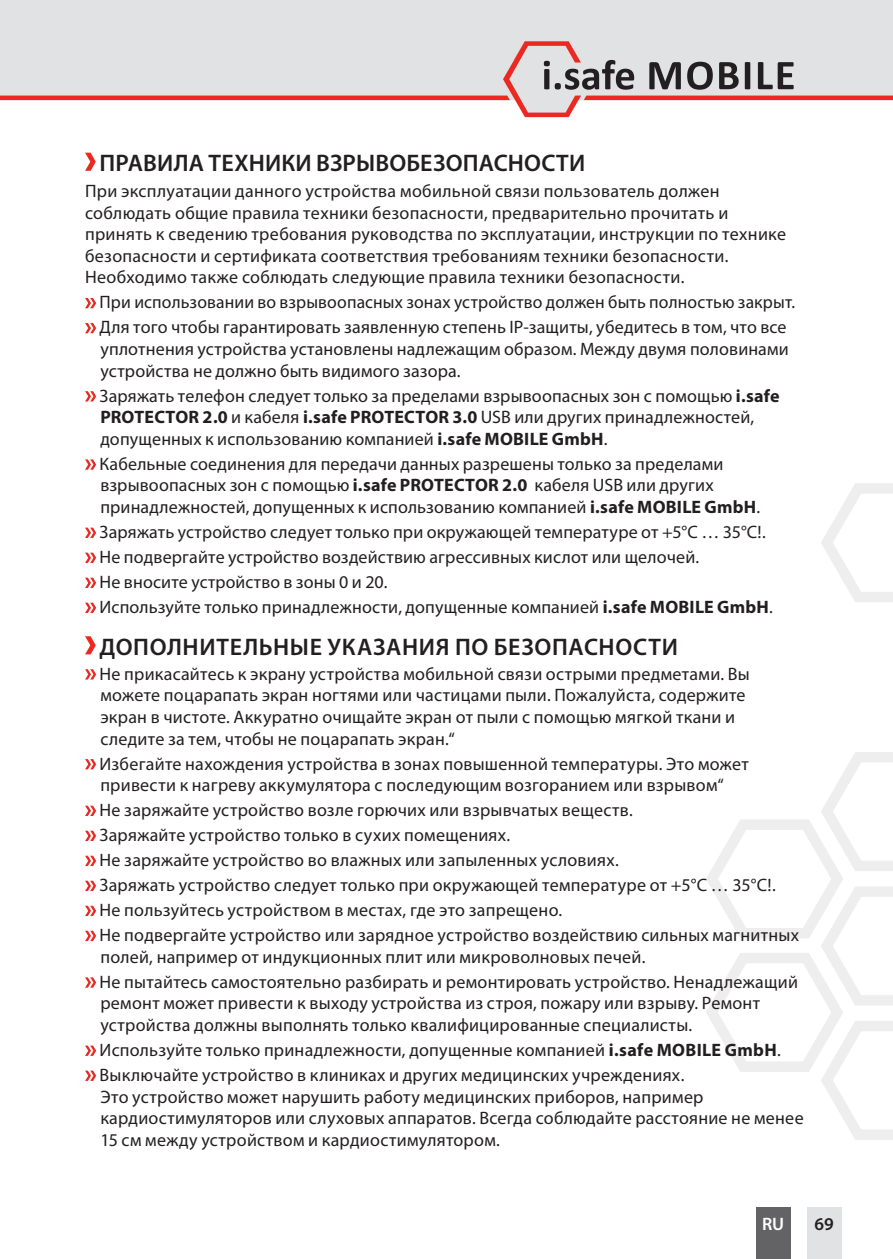
<style>
.page{position:relative;width:893px;height:1259px;background:#fff}
.page>*{position:absolute;margin:0;border:0;box-sizing:border-box;transform-origin:0 0}
.t1{font:600 24px "Myriad Pro";letter-spacing:.02em;color:#231f20}
.t2{font:18px/21.6px "Myriad Pro";letter-spacing:.015em;color:#231f20}
.t3{font:600 18px "Myriad Pro";color:#fff}
.t4{font:600 18px "Myriad Pro";color:#231f20}
.s1{font-weight:700}
</style>
<div class="page">
<svg style="left:821px;top:483px;width:72px;height:119px"></svg>
<svg style="left:706px;top:752px;width:187px;height:388px"></svg>
<div style="left:756px;top:1208px;width:34px;height:51px;background:#636366"></div>
<div style="left:807px;top:1208px;width:34px;height:51px;background:#e1e2e4"></div>
<div style="left:0;top:0;width:893px;height:41px;background:#e1e2e4"></div>
<svg style="left:0;top:41px;width:893px;height:76px"></svg>
<svg style="left:85px;top:153px;width:11px;height:18px"></svg>
<svg style="left:85px;top:298px;width:11px;height:10px"></svg>
<svg style="left:85px;top:323px;width:11px;height:10px"></svg>
<svg style="left:85px;top:391px;width:11px;height:10px"></svg>
<svg style="left:85px;top:459px;width:11px;height:11px"></svg>
<svg style="left:85px;top:527px;width:11px;height:11px"></svg>
<svg style="left:85px;top:552px;width:11px;height:11px"></svg>
<svg style="left:85px;top:577px;width:11px;height:11px"></svg>
<svg style="left:85px;top:602px;width:11px;height:11px"></svg>
<svg style="left:85px;top:636px;width:11px;height:18px"></svg>
<svg style="left:85px;top:669px;width:11px;height:10px"></svg>
<svg style="left:85px;top:759px;width:11px;height:10px"></svg>
<svg style="left:85px;top:805px;width:11px;height:11px"></svg>
<svg style="left:85px;top:830px;width:11px;height:11px"></svg>
<svg style="left:85px;top:855px;width:11px;height:11px"></svg>
<svg style="left:85px;top:880px;width:11px;height:11px"></svg>
<svg style="left:85px;top:905px;width:11px;height:11px"></svg>
<svg style="left:85px;top:930px;width:11px;height:11px"></svg>
<svg style="left:85px;top:977px;width:11px;height:10px"></svg>
<svg style="left:85px;top:1045px;width:11px;height:11px"></svg>
<svg style="left:85px;top:1070px;width:11px;height:11px"></svg>
<h1 class="t1" style="left:99px;top:148px;width:487px">ПРАВИЛА ТЕХНИКИ ВЗРЫВОБЕЗОПАСНОСТИ</h1>
<p class="t2" style="left:85px;top:180px;width:703px">При эксплуатации данного устройства мобильной связи пользователь должен соблюдать общие правила техники безопасности, предварительно прочитать и принять к сведению требования руководства по эксплуатации, инструкции по технике безопасности и сертификата соответствия требованиям техники безопасности.<br>Необходимо также соблюдать следующие правила техники безопасности.</p>
<p class="t2" style="left:100px;top:290px;width:695px;line-height:24.9px">При использовании во взрывоопасных зонах устройство должен быть полностью закрыт.<br>Для того чтобы гарантировать заявленную степень IP-защиты, убедитесь в том, что все</p>
<p class="t2" style="left:100px;top:338px;width:690px">уплотнения устройства установлены надлежащим образом. Между двумя половинами устройства не должно быть видимого зазора.</p>
<p class="t2" style="left:100px;top:384px;width:682px">Заряжать телефон следует только за пределами взрывоопасных зон с помощью <span class="s1">i.safe<br>PROTECTOR 2.0</span> и кабеля <span class="s1">i.safe PROTECTOR 3.0</span> USB или других принадлежностей, допущенных к использованию компанией <span class="s1">i.safe MOBILE GmbH</span>.</p>
<p class="t2" style="left:100px;top:453px;width:661px">Кабельные соединения для передачи данных разрешены только за пределами взрывоопасных зон с помощью <span class="s1">i.safe PROTECTOR 2.0</span> кабеля USB или других принадлежностей, допущенных к использованию компанией <span class="s1">i.safe MOBILE GmbH</span>.</p>
<p class="t2" style="left:100px;top:519px;width:673px;line-height:24.9px">Заряжать устройство следует только при окружающей температуре от +5°C … 35°C!.<br>Не подвергайте устройство воздействию агрессивных кислот или щелочей.<br>Не вносите устройство в зоны 0 и 20.<br>Используйте только принадлежности, допущенные компанией <span class="s1">i.safe MOBILE GmbH</span>.</p>
<h1 class="t1" style="left:99px;top:631px;width:580px">ДОПОЛНИТЕЛЬНЫЕ УКАЗАНИЯ ПО БЕЗОПАСНОСТИ</h1>
<p class="t2" style="left:100px;top:662px;width:652px">Не прикасайтесь к экрану устройства мобильной связи острыми предметами. Вы можете поцарапать экран ногтями или частицами пыли. Пожалуйста, содержите экран в чистоте. Аккуратно очищайте экран от пыли с помощью мягкой ткани и следите за тем, чтобы не поцарапать экран.“</p>
<p class="t2" style="left:100px;top:752px;width:651px">Избегайте нахождения устройства в зонах повышенной температуры. Это может привести к нагреву аккумулятора с последующим возгоранием или взрывом“</p>
<p class="t2" style="left:100px;top:797px;width:701px;line-height:24.9px">Не заряжайте устройство возле горючих или взрывчатых веществ.<br>Заряжайте устройство только в сухих помещениях.<br>Не заряжайте устройство во влажных или запыленных условиях.<br>Заряжать устройство следует только при окружающей температуре от +5°C … 35°C!.<br>Не пользуйтесь устройством в местах, где это запрещено.<br>Не подвергайте устройство или зарядное устройство воздействию сильных магнитных</p>
<p class="t2" style="left:100px;top:944px;width:700px;line-height:24.9px">полей, например от индукционных плит или микроволновых печей.<br>Не пытайтесь самостоятельно разбирать и ремонтировать устройство. Ненадлежащий</p>
<p class="t2" style="left:100px;top:992px;width:661px">ремонт может привести к выходу устройства из строя, пожару или взрыву. Ремонт устройства должны выполнять только квалифицированные специалисты.</p>
<p class="t2" style="left:100px;top:1037px;width:681px;line-height:24.9px">Используйте только принадлежности, допущенные компанией <span class="s1">i.safe MOBILE GmbH</span>.<br>Выключайте устройство в клиниках и других медицинских учреждениях.</p>
<p class="t2" style="left:100px;top:1085px;width:705px">Это устройство может нарушить работу медицинских приборов, например кардиостимуляторов или слуховых аппаратов. Всегда соблюдайте расстояние не менее<br>15 см между устройством и кардиостимулятором.</p>
<p class="t3" style="left:762px;top:1212px;width:24px">RU</p>
<p class="t4" style="left:815px;top:1212px;width:21px">69</p>
</div>
